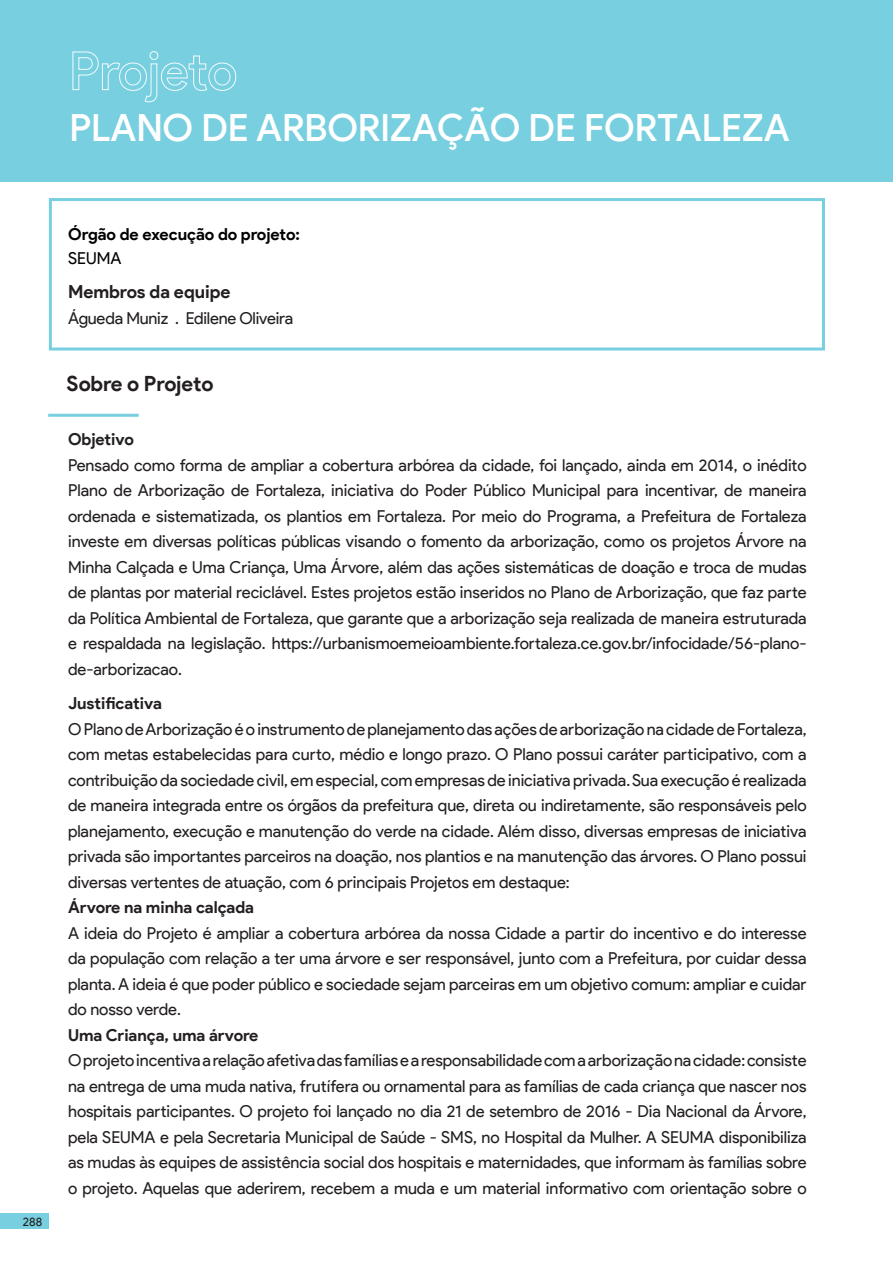
<style>
.page{position:relative;width:893px;height:1263px;background:#fff}
.page>*{position:absolute;margin:0;border:0;box-sizing:border-box;transform-origin:0 0}
.t1{font:500 37.5px "Product Sans";color:#fff}
.t2{font:700 21px "Product Sans";letter-spacing:-.005em;color:#231f20}
.t3{font:700 18px "Product Sans";color:#231f20}
.t4{font:16.5px/25.5px "Product Sans";letter-spacing:-.005em;color:#231f20;text-align:justify}
.t5{font:700 16.5px "Product Sans";letter-spacing:-.005em;color:#231f20}
.t6{font:700 16.5px "Product Sans";letter-spacing:-.005em;color:#000}
.t7{font:16.5px "Product Sans";color:#000}
.t8{font:12px "Product Sans";color:#231f20}
</style>
<div class="page">
<div style="left:0;top:1213px;width:49px;height:16px;background:#77cfdf"></div>
<div style="left:0;top:0;width:893px;height:181px;background:#77cfdf"></div>
<hr style="left:48px;top:414px;width:91px;height:3px;background:#77cfdf">
<div style="left:49px;top:198px;width:776px;height:152px;border:3px solid #77cfdf"></div>
<svg style="left:72px;top:51px;width:165px;height:52px"></svg>
<p class="t1" style="left:69px;top:105px;width:722px">PLANO DE ARBORIZAÇÃO DE FORTALEZA</p>
<p class="t8" style="left:23px;top:1215px;width:21px">288</p>
<p class="t6" style="left:68px;top:224px;width:233px">Órgão de execução do projeto:</p>
<p class="t7" style="left:68px;top:249px;width:55px">SEUMA</p>
<p class="t3" style="left:68px;top:281px;width:164px">Membros da equipe</p>
<p class="t4" style="left:68px;top:306px;width:227px">Águeda Muniz . Edilene Oliveira</p>
<p class="t2" style="left:67px;top:371px;width:148px">Sobre o Projeto</p>
<p class="t5" style="left:68px;top:429px;width:67px">Objetivo</p>
<p class="t4" style="left:68px;top:452px;width:740px">Pensado como forma de ampliar a cobertura arbórea da cidade, foi lançado, ainda em 2014, o inédito Plano de Arborização de Fortaleza, iniciativa do Poder Público Municipal para incentivar, de maneira ordenada e sistematizada, os plantios em Fortaleza. Por meio do Programa, a Prefeitura de Fortaleza investe em diversas políticas públicas visando o fomento da arborização, como os projetos Árvore na Minha Calçada e Uma Criança, Uma Árvore, além das ações sistemáticas de doação e troca de mudas de plantas por material reciclável. Estes projetos estão inseridos no Plano de Arborização, que faz parte da Política Ambiental de Fortaleza, que garante que a arborização seja realizada de maneira estruturada e respaldada na legislação. https://urbanismoemeioambiente.fortaleza.ce.gov.br/infocidade/56-plano&shy;de-arborizacao.</p>
<p class="t5" style="left:68px;top:693px;width:95px">Justificativa</p>
<p class="t4" style="left:68px;top:716px;width:740px">O Plano de Arborização é o instrumento de planejamento das ações de arborização na cidade de Fortaleza, com metas estabelecidas para curto, médio e longo prazo. O Plano possui caráter participativo, com a contribuição da sociedade civil, em especial, com empresas de iniciativa privada. Sua execução é realizada de maneira integrada entre os órgãos da prefeitura que, direta ou indiretamente, são responsáveis pelo planejamento, execução e manutenção do verde na cidade. Além disso, diversas empresas de iniciativa privada são importantes parceiros na doação, nos plantios e na manutenção das árvores. O Plano possui diversas vertentes de atuação, com 6 principais Projetos em destaque:</p>
<p class="t5" style="left:68px;top:897px;width:187px">Árvore na minha calçada</p>
<p class="t4" style="left:68px;top:920px;width:740px">A ideia do Projeto é ampliar a cobertura arbórea da nossa Cidade a partir do incentivo e do interesse da população com relação a ter uma árvore e ser responsável, junto com a Prefeitura, por cuidar dessa planta. A ideia é que poder público e sociedade sejam parceiras em um objetivo comum: ampliar e cuidar do nosso verde.</p>
<p class="t5" style="left:68px;top:1025px;width:192px">Uma Criança, uma árvore</p>
<p class="t4" style="left:68px;top:1048px;width:740px">O projeto incentiva a relação afetiva das famílias e a responsabilidade com a arborização na cidade: consiste na entrega de uma muda nativa, frutífera ou ornamental para as famílias de cada criança que nascer nos hospitais participantes. O projeto foi lançado no dia 21 de setembro de 2016 - Dia Nacional da Árvore, pela SEUMA e pela Secretaria Municipal de Saúde - SMS, no Hospital da Mulher. A SEUMA disponibiliza as mudas às equipes de assistência social dos hospitais e maternidades, que informam às famílias sobre o projeto. Aquelas que aderirem, recebem a muda e um material informativo com orientação sobre o</p>
</div>
